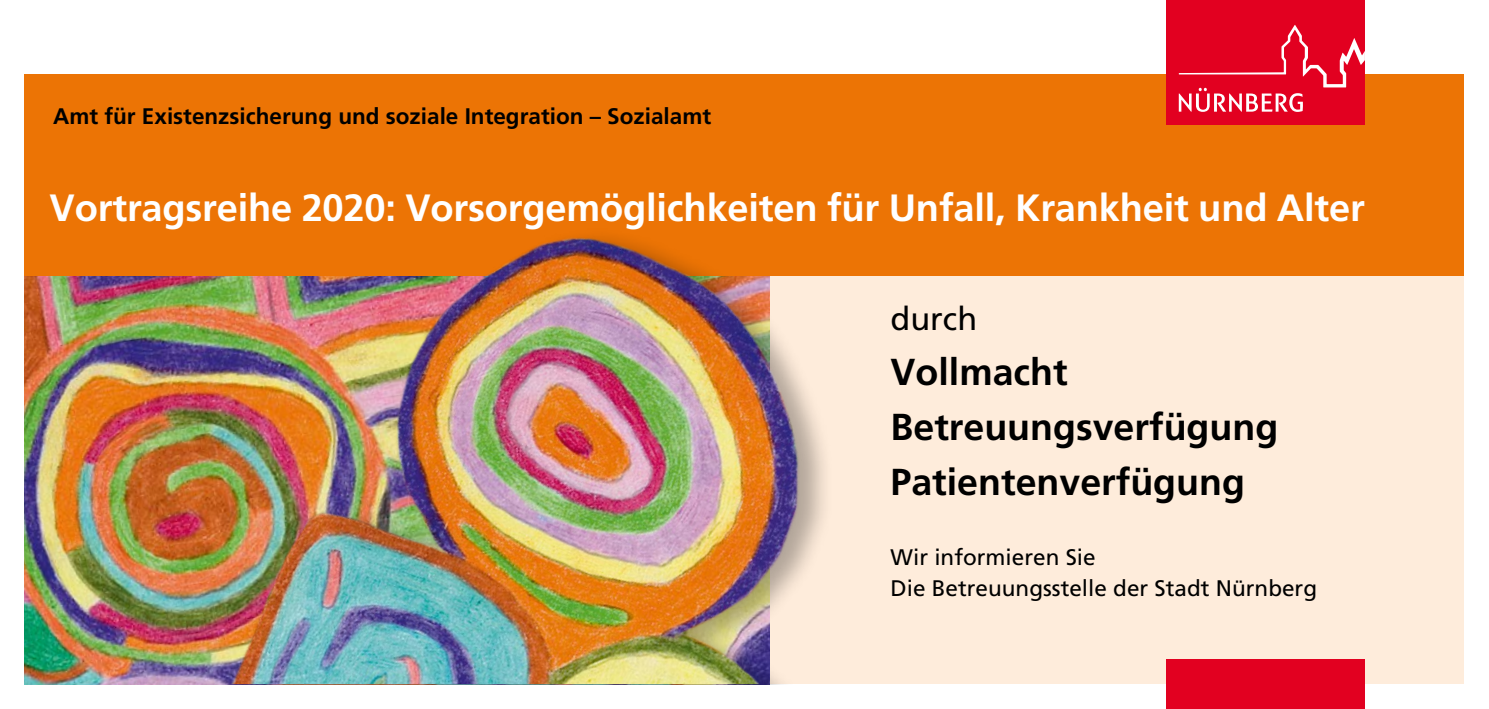
<style>
.page{position:relative;width:1489px;height:709px;background:#fff}
.page>*{position:absolute;margin:0;border:0;box-sizing:border-box;transform-origin:0 0}
.t1{font:700 38px "Frutiger";letter-spacing:-.005em;color:#fff}
.t2{font:700 37.5px/55px "Frutiger";color:#000}
.t3{font:32.5px "Frutiger";color:#000}
.t4{font:700 22.5px "Frutiger";color:#000}
.t5{font:22.5px/31.2px "Frutiger";color:#000}
</style>
<div class="page">
<div style="left:25px;top:74px;width:1438px;height:610px;background:#ec7405"></div>
<div style="left:25px;top:276px;width:1438px;height:408px;background:#feecdb"></div>
<img style="left:25px;top:276px;width:163px;height:408px">
<div style="left:1166px;top:0;width:198px;height:124px;background:#e20020"></div>
<svg style="left:1178px;top:25px;width:186px;height:87px"></svg>
<div style="left:1166px;top:659px;width:198px;height:50px;background:#e20020"></div>
<div style="left:188px;top:226px;width:732px;height:458px;background:#000;opacity:.3"></div>
<img style="left:228px;top:226px;width:692px;height:458px">
<p class="t4" style="left:53px;top:103px;width:659px">Amt für Existenzsicherung und soziale Integration – Sozialamt</p>
<p class="t1" style="left:50px;top:185px;width:1316px">Vortragsreihe 2020: Vorsorgemöglichkeiten für Unfall, Krankheit und Alter</p>
<p class="t3" style="left:890px;top:300px;width:88px">durch</p>
<p class="t2" style="left:890px;top:344px;width:389px">Vollmacht<br>Betreuungsverfügung<br>Patientenverfügung</p>
<p class="t5" style="left:890px;top:541px;width:428px">Wir informieren Sie<br>Die Betreuungsstelle der Stadt Nürnberg</p>
</div>
